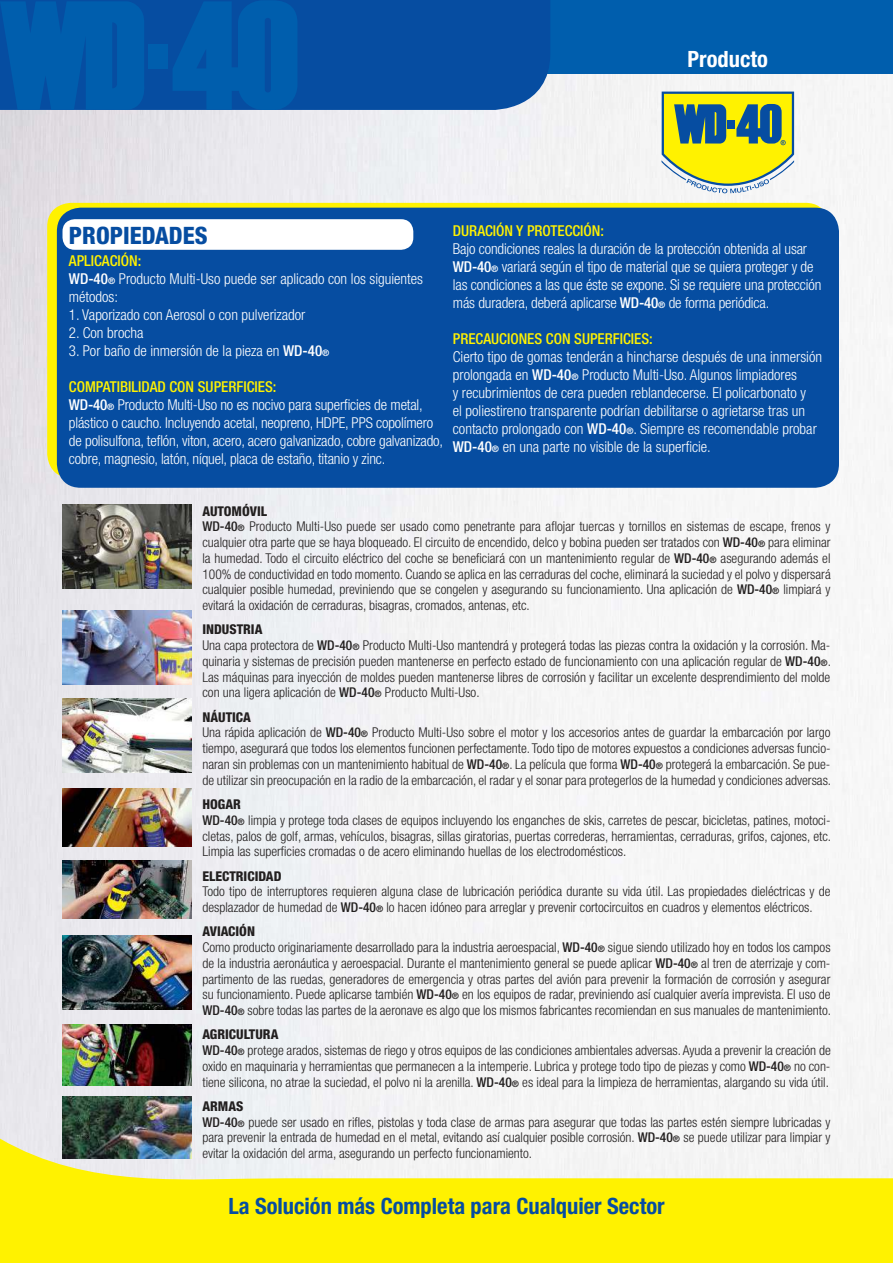
<style>
.page{position:relative;width:893px;height:1263px;background:#fff}
.page>*{position:absolute;margin:0;border:0;box-sizing:border-box;transform-origin:0 0}
.t1{font:800 condensed 24px "Helvetica Neue";color:#064da1}
.t2{font:700 condensed 22.5px "Helvetica Neue";color:#064da1}
.t3{font:700 condensed 22.5px "Helvetica Neue";color:#fff}
.t4{font:300 condensed 15px/18px "Helvetica Neue";color:#fff}
.t5{font:500 condensed 15px "Helvetica Neue";color:#fff200}
.t6{font:300 condensed 13.5px/15.8px "Helvetica Neue";color:#221f1f}
.t7{font:800 condensed 13.5px "Helvetica Neue";color:#221f1f}
.s1{font-weight:500;color:#fff200}
.s2{font-weight:500}
.s3{font-weight:500;font-size:9px}
.s4{font-weight:800}
</style>
<div class="page">
<img style="left:0;top:74px;width:893px;height:1064px">
<svg style="left:47px;top:203px;width:782px;height:275px;background:#f2e909"></svg>
<div style="left:57px;top:208px;width:782px;height:280px;background:#064da1;border-radius:24px"></div>
<div style="left:63px;top:219px;width:350px;height:31px;background:#fff;border-radius:12px"></div>
<img style="left:62px;top:505px;width:129px;height:83px">
<img style="left:62px;top:611px;width:129px;height:74px">
<img style="left:62px;top:936px;width:129px;height:74px">
<img style="left:62px;top:1024px;width:129px;height:61px">
<img style="left:62px;top:1097px;width:129px;height:41px">
<img style="left:62px;top:698px;width:129px;height:74px">
<img style="left:62px;top:788px;width:129px;height:58px">
<img style="left:62px;top:861px;width:129px;height:58px">
<div style="left:465px;top:0;width:428px;height:74px;background:#005ead"></div>
<div style="left:0;top:0;width:550px;height:110px;background:#064da1"></div>
<svg style="left:0;top:1px;width:145px;height:109px;background:#005bab"></svg>
<div style="left:148px;top:45px;width:20px;height:24px;background:#005ead"></div>
<svg style="left:173px;top:0;width:124px;height:110px;background:#0159aa"></svg>
<svg style="left:0;top:1138px;width:893px;height:125px;fill:#fff200"></svg>
<svg style="left:661px;top:74px;width:133px;height:119px"></svg>
<h2 class="t3" style="left:688px;top:50px;width:82px">Producto</h2>
<h1 class="t1" style="left:69px;top:221px;width:140px">PROPIEDADES</h1>
<p class="t4" style="left:69px;top:252px;width:356px"><span class="s1">APLICACIÓN:<br></span><span class="s2">WD-40</span><span class="s3">®</span> Producto Multi-Uso puede ser aplicado con los siguientes métodos:</p>
<p class="t4" style="left:69px;top:306px;width:238px">1. Vaporizado con Aerosol o con pulverizador</p>
<p class="t4" style="left:69px;top:324px;width:76px">2. Con brocha</p>
<p class="t4" style="left:69px;top:342px;width:262px">3. Por baño de inmersión de la pieza en <span class="s2">WD-40</span><span class="s3">®</span></p>
<p class="t4" style="left:69px;top:378px;width:376px"><span class="s1">COMPATIBILIDAD CON SUPERFICIES:<br></span><span class="s2">WD-40</span><span class="s3">®</span> Producto Multi-Uso no es nocivo para superficies de metal, plástico o caucho. Incluyendo acetal, neopreno, HDPE, PPS copolímero de polisulfona, teflón, viton, acero, acero galvanizado, cobre galvanizado, cobre, magnesio, latón, níquel, placa de estaño, titanio y zinc.</p>
<p class="t5" style="left:453px;top:225px;width:153px">DURACIÓN Y PROTECCIÓN:</p>
<p class="t4" style="left:453px;top:240px;width:370px">Bajo condiciones reales la duración de la protección obtenida al usar <span class="s2">WD-40</span><span class="s3">®</span> variará según el tipo de material que se quiera proteger y de las condiciones a las que éste se expone. Si se requiere una protección más duradera, deberá aplicarse <span class="s2">WD-40</span><span class="s3">®</span> de forma periódica.</p>
<p class="t5" style="left:453px;top:333px;width:201px">PRECAUCIONES CON SUPERFICIES:</p>
<p class="t4" style="left:453px;top:348px;width:371px">Cierto tipo de gomas tenderán a hincharse después de una inmersión prolongada en <span class="s2">WD-40</span><span class="s3">®</span> Producto Multi-Uso. Algunos limpiadores<br>y recubrimientos de cera pueden reblandecerse. El policarbonato y<br>el poliestireno transparente podrían debilitarse o agrietarse tras un contacto prolongado con <span class="s2">WD-40</span><span class="s3">®</span>. Siempre es recomendable probar <span class="s2">WD-40</span><span class="s3">®</span> en una parte no visible de la superficie.</p>
<p class="t6" style="left:202px;top:504px;width:630px"><span class="s4">AUTOMÓVIL<br></span><span class="s2">WD-40</span><span class="s3">®</span> Producto Multi-Uso puede ser usado como penetrante para aflojar tuercas y tornillos en sistemas de escape, frenos y cualquier otra parte que se haya bloqueado. El circuito de encendido, delco y bobina pueden ser tratados con <span class="s2">WD-40</span><span class="s3">®</span> para eliminar la humedad. Todo el circuito eléctrico del coche se beneficiará con un mantenimiento regular de <span class="s2">WD-40</span><span class="s3">®</span> asegurando además el 100% de conductividad en todo momento. Cuando se aplica en las cerraduras del coche, eliminará la suciedad y el polvo y dispersará cualquier posible humedad, previniendo que se congelen y asegurando su funcionamiento. Una aplicación de <span class="s2">WD-40</span><span class="s3">®</span> limpiará y evitará la oxidación de cerraduras, bisagras, cromados, antenas, etc.</p>
<p class="t6" style="left:202px;top:623px;width:630px"><span class="s4">INDUSTRIA<br></span>Una capa protectora de <span class="s2">WD-40</span><span class="s3">®</span> Producto Multi-Uso mantendrá y protegerá todas las piezas contra la oxidación y la corrosión. Ma&shy;quinaria y sistemas de precisión pueden mantenerse en perfecto estado de funcionamiento con una aplicación regular de <span class="s2">WD-40</span><span class="s3">®</span>.<br>Las máquinas para inyección de moldes pueden mantenerse libres de corrosión y facilitar un excelente desprendimiento del molde con una ligera aplicación de <span class="s2">WD-40</span><span class="s3">®</span> Producto Multi-Uso.</p>
<p class="t6" style="left:202px;top:710px;width:630px"><span class="s4">NÁUTICA<br></span>Una rápida aplicación de <span class="s2">WD-40</span><span class="s3">®</span> Producto Multi-Uso sobre el motor y los accesorios antes de guardar la embarcación por largo tiempo, asegurará que todos los elementos funcionen perfectamente. Todo tipo de motores expuestos a condiciones adversas funcio&shy;naran sin problemas con un mantenimiento habitual de <span class="s2">WD-40</span><span class="s3">®</span>. La película que forma <span class="s2">WD-40</span><span class="s3">®</span> protegerá la embarcación. Se pue&shy;de utilizar sin preocupación en la radio de la embarcación, el radar y el sonar para protegerlos de la humedad y condiciones adversas.</p>
<p class="t6" style="left:202px;top:797px;width:630px"><span class="s4">HOGAR<br></span><span class="s2">WD-40</span><span class="s3">®</span> limpia y protege toda clases de equipos incluyendo los enganches de skis, carretes de pescar, bicicletas, patines, motoci&shy;cletas, palos de golf, armas, vehículos, bisagras, sillas giratorias, puertas correderas, herramientas, cerraduras, grifos, cajones, etc.<br>Limpia las superficies cromadas o de acero eliminando huellas de los electrodomésticos.</p>
<p class="t7" style="left:202px;top:868px;width:81px">ELECTRICIDAD</p>
<p class="t6" style="left:202px;top:884px;width:630px">Todo tipo de interruptores requieren alguna clase de lubricación periódica durante su vida útil. Las propiedades dieléctricas y de desplazador de humedad de <span class="s2">WD-40</span><span class="s3">®</span> lo hacen idóneo para arreglar y prevenir cortocircuitos en cuadros y elementos eléctricos.</p>
<p class="t6" style="left:202px;top:924px;width:630px"><span class="s4">AVIACIÓN<br></span>Como producto originariamente desarrollado para la industria aeroespacial, <span class="s2">WD-40</span><span class="s3">®</span> sigue siendo utilizado hoy en todos los campos de la industria aeronáutica y aeroespacial. Durante el mantenimiento general se puede aplicar <span class="s2">WD-40</span><span class="s3">®</span> al tren de aterrizaje y com&shy;partimento de las ruedas, generadores de emergencia y otras partes del avión para prevenir la formación de corrosión y asegurar su funcionamiento. Puede aplicarse también <span class="s2">WD-40</span><span class="s3">®</span> en los equipos de radar, previniendo así cualquier avería imprevista. El uso de <span class="s2">WD-40</span><span class="s3">®</span> sobre todas las partes de la aeronave es algo que los mismos fabricantes recomiendan en sus manuales de mantenimiento.</p>
<p class="t6" style="left:202px;top:1027px;width:630px"><span class="s4">AGRICULTURA<br></span><span class="s2">WD-40</span><span class="s3">®</span> protege arados, sistemas de riego y otros equipos de las condiciones ambientales adversas. Ayuda a prevenir la creación de oxido en maquinaria y herramientas que permanecen a la intemperie. Lubrica y protege todo tipo de piezas y como <span class="s2">WD-40</span><span class="s3">®</span> no con&shy;tiene silicona, no atrae la suciedad, el polvo ni la arenilla. <span class="s2">WD-40</span><span class="s3">®</span> es ideal para la limpieza de herramientas, alargando su vida útil.</p>
<p class="t6" style="left:202px;top:1099px;width:630px"><span class="s4">ARMAS<br></span><span class="s2">WD-40</span><span class="s3">®</span> puede ser usado en rifles, pistolas y toda clase de armas para asegurar que todas las partes estén siempre lubricadas y para prevenir la entrada de humedad en el metal, evitando así cualquier posible corrosión. <span class="s2">WD-40</span><span class="s3">®</span> se puede utilizar para limpiar y evitar la oxidación del arma, asegurando un perfecto funcionamiento.</p>
<h2 class="t2" style="left:228px;top:1198px;width:438px">La Solución más Completa para Cualquier Sector</h2>
</div>
